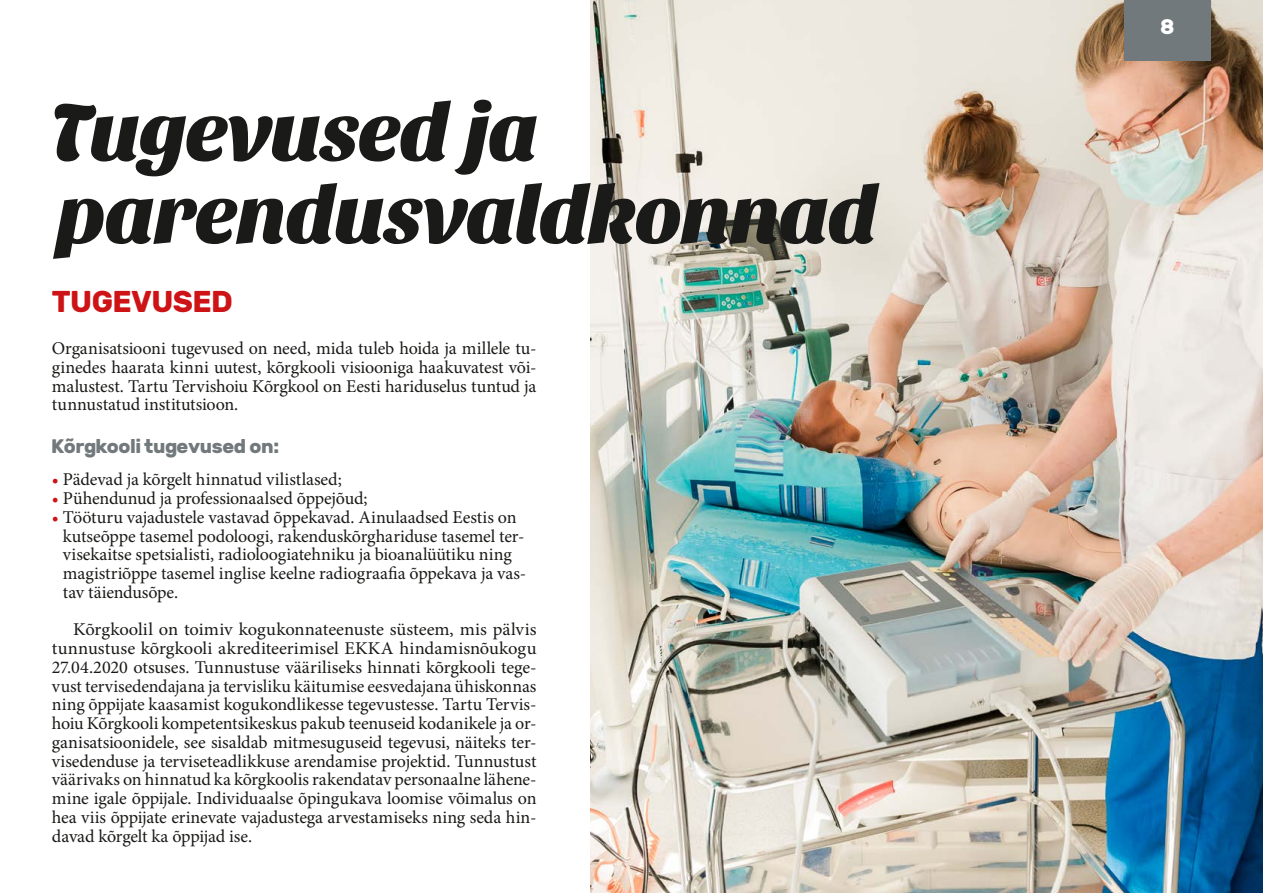
<style>
.page{position:relative;width:1263px;height:893px;background:#fff}
.page>*{position:absolute;margin:0;border:0;box-sizing:border-box;transform-origin:0 0}
.t1{font:82.5px/82.5px "Sansita One";letter-spacing:-.03em;color:#1a1a18}
.t2{font:700 30px "Rubik";letter-spacing:-.02em;color:#cd1316}
.t3{font:700 21px "Rubik";color:#fff}
.t4{font:700 19.5px "Rubik";color:#72797c}
.t5{font:18px/18.8px "Minion Pro";letter-spacing:-.005em;color:#1a1a18;text-align:justify}
.s1{color:#cd1316}
</style>
<div class="page">
<img style="left:590px;top:0;width:673px;height:893px">
<div style="left:1124px;top:0;width:86px;height:60px;background:#72797c"></div>
<h1 class="t1" style="left:49px;top:92px;width:831px">Tugevused ja parendusvaldkonnad</h1>
<h2 class="t2" style="left:52px;top:284px;width:182px">Tugevused</h2>
<p class="t5" style="left:52px;top:339px;width:486px">Organisatsiooni tugevused on need, mida tuleb hoida ja millele tu&shy;ginedes haarata kinni uutest, kõrgkooli visiooniga haakuvatest või&shy;malustest. Tartu Tervishoiu Kõrgkool on Eesti hariduselus tuntud ja tunnustatud institutsioon.</p>
<p class="t4" style="left:51px;top:435px;width:229px">Kõrgkooli tugevused on:</p>
<p class="t5" style="left:52px;top:470px;width:291px"><span class="s1">•</span> Pädevad ja kõrgelt hinnatud vilistlased;</p>
<p class="t5" style="left:52px;top:489px;width:317px"><span class="s1">•</span> Pühendunud ja professionaalsed õppejõud;</p>
<p class="t5" style="left:63px;top:508px;width:465px;text-align:left;text-indent:-11px"><span class="s1">•</span> Tööturu vajadustele vastavad õppekavad. Ainulaadsed Eestis on kutseõppe tasemel podoloogi, rakenduskõrghariduse tasemel ter&shy;visekaitse spetsialisti, radioloogiatehniku ja bioanalüütiku ning magistriõppe tasemel inglise keelne radiograafia õppekava ja vas&shy;tav täiendusõpe.</p>
<p class="t5" style="left:52px;top:620px;width:486px;text-indent:21px">Kõrgkoolil on toimiv kogukonnateenuste süsteem, mis pälvis tunnustuse kõrgkooli akrediteerimisel EKKA hindamisnõukogu 27.04.2020 otsuses. Tunnustuse vääriliseks hinnati kõrgkooli tege&shy;vust tervisedendajana ja tervisliku käitumise eesvedajana ühiskonnas ning õppijate kaasamist kogukondlikesse tegevustesse. Tartu Tervis&shy;hoiu Kõrgkooli kompetentsikeskus pakub teenuseid kodanikele ja or&shy;ganisatsioonidele, see sisaldab mitmesuguseid tegevusi, näiteks ter&shy;visedenduse ja terviseteadlikkuse arendamise projektid. Tunnustust väärivaks on hinnatud ka kõrgkoolis rakendatav personaalne lähene&shy;mine igale õppijale. Individuaalse õpingukava loomise võimalus on hea viis õppijate erinevate vajadustega arvestamiseks ning seda hin&shy;davad kõrgelt ka õppijad ise.</p>
<p class="t3" style="left:1160px;top:15px;width:16px">8</p>
</div>
